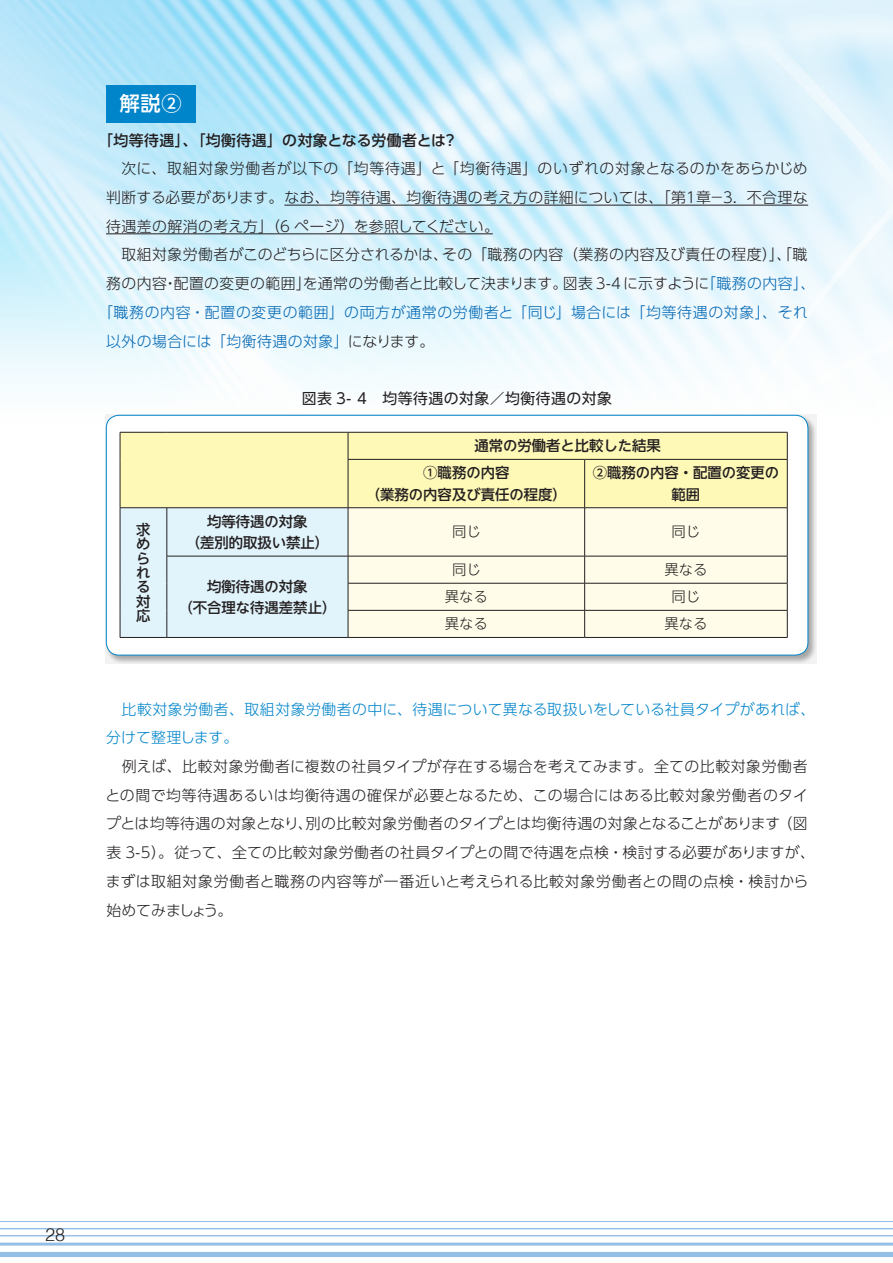
<style>
.page{position:relative;width:893px;height:1263px;background:#fff}
.page>*{position:absolute;margin:0;border:0;box-sizing:border-box;transform-origin:0 0}
.t1{font:500 20.25px "UD Shin Go Pr 6 N";color:#fff}
.t2{font:300 18px "Helvetica";color:#231f20}
.t3{font:300 14.85px/28.7px "UD Shin Go Pr 6 N";letter-spacing:.03em;color:#231f20;text-align:justify}
.t4{font:300 14.85px "UD Shin Go Pr 6 N";letter-spacing:.045em;color:#0166b3}
.t5{font:300 14.85px/28.7px "UD Shin Go Pr 6 N";letter-spacing:.025em;color:#0084ca}
.t6{font:500 14.85px "UD Shin Go Pr 6 N";letter-spacing:.03em;color:#231f20}
.t7{font:14.85px "UD Shin Go Pr 6 N";letter-spacing:.03em;color:#231f20}
.t8{font:500 14.4px/21.3px "UD Shin Go NT Pr 6 N";color:#231f20;text-align:center}
.t9{font:300 14.4px "UD Shin Go NT Pr 6 N";color:#231f20}
.s1{color:#0166b3}
.s2{color:#231f20}
</style>
<div class="page">
<img style="left:0;top:0;width:893px;height:1246px">
<hr style="left:0;top:1228px;width:893px;height:1px;background:#93bee5">
<hr style="left:0;top:1235px;width:893px;height:1px;background:#93bee5">
<hr style="left:0;top:1242px;width:893px;height:3px;background:#93bee5">
<hr style="left:0;top:1221px;width:893px;height:1px;background:#93bee5">
<div style="left:0;top:1252px;width:893px;height:5px;background:#93bee5"></div>
<svg style="left:106px;top:415px;width:711px;height:249px;background:#bfc7cb"></svg>
<div style="left:106px;top:415px;width:702px;height:240px;background:#fff;border-radius:13px"></div>
<div style="left:106px;top:415px;width:702px;height:240px;border:1px solid #0084ca;border-radius:13px"></div>
<hr style="left:284px;top:205px;width:524px;height:1px;background:#231f20">
<hr style="left:106px;top:233px;width:387px;height:1px;background:#231f20">
<div style="left:106px;top:85px;width:89px;height:37px;background:#0084ca"></div>
<div style="left:121px;top:433px;width:666px;height:74px;background:#fff9b8"></div>
<div style="left:349px;top:508px;width:438px;height:129px;background:#fffde9"></div>
<hr style="left:120px;top:432px;width:47px;height:1px;background:#231f20">
<svg style="left:120px;top:432px;width:1px;height:27px"></svg>
<hr style="left:167px;top:432px;width:181px;height:1px;background:#231f20">
<hr style="left:120px;top:459px;width:1px;height:48px;background:#231f20">
<hr style="left:348px;top:432px;width:237px;height:1px;background:#231f20">
<svg style="left:348px;top:432px;width:1px;height:27px"></svg>
<hr style="left:585px;top:432px;width:202px;height:1px;background:#231f20">
<svg style="left:787px;top:432px;width:1px;height:27px"></svg>
<hr style="left:348px;top:459px;width:237px;height:1px;background:#231f20">
<hr style="left:348px;top:460px;width:1px;height:47px;background:#231f20">
<hr style="left:585px;top:459px;width:202px;height:1px;background:#231f20">
<hr style="left:584px;top:460px;width:1px;height:47px;background:#231f20">
<hr style="left:787px;top:460px;width:1px;height:47px;background:#231f20">
<hr style="left:120px;top:507px;width:47px;height:1px;background:#231f20">
<hr style="left:120px;top:637px;width:47px;height:1px;background:#231f20">
<hr style="left:167px;top:507px;width:181px;height:1px;background:#231f20">
<hr style="left:348px;top:507px;width:237px;height:1px;background:#231f20">
<hr style="left:585px;top:507px;width:202px;height:1px;background:#231f20">
<hr style="left:584px;top:508px;width:1px;height:48px;background:#231f20">
<hr style="left:787px;top:508px;width:1px;height:48px;background:#231f20">
<hr style="left:167px;top:637px;width:181px;height:1px;background:#231f20">
<hr style="left:348px;top:556px;width:237px;height:1px;background:#231f20">
<hr style="left:585px;top:556px;width:202px;height:1px;background:#231f20">
<hr style="left:348px;top:583px;width:237px;height:1px;background:#231f20">
<hr style="left:585px;top:583px;width:202px;height:1px;background:#231f20">
<hr style="left:348px;top:610px;width:237px;height:1px;background:#231f20">
<div style="left:120px;top:508px;width:229px;height:129px;background:#e1f4fc"></div>
<hr style="left:585px;top:610px;width:202px;height:1px;background:#231f20">
<svg style="left:584px;top:556px;width:1px;height:81px"></svg>
<svg style="left:787px;top:556px;width:1px;height:81px"></svg>
<hr style="left:348px;top:637px;width:237px;height:1px;background:#231f20">
<hr style="left:585px;top:637px;width:202px;height:1px;background:#231f20">
<h1 class="t1" style="left:120px;top:87px;width:63px">解説②</h1>
<p class="t6" style="left:98px;top:128px;width:361px">「均等待遇」、「均衡待遇」の対象となる労働者とは？</p>
<p class="t3" style="left:106px;top:154px;width:703px;text-indent:15px">次に、取組対象労働者が以下の「均等待遇」と「均衡待遇」のいずれの対象となるのかをあらかじめ判断する必要があります。なお、均等待遇、均衡待遇の考え方の詳細については、「第１章－３．不合理な待遇差の解消の考え方」（6 ページ）を参照してください。</p>
<p class="t3" style="left:122px;top:240px;width:687px">取組対象労働者がこのどちらに区分されるかは、その「職務の内容（業務の内容及び責任の程度）」、「職</p>
<p class="t3" style="left:106px;top:269px;width:710px">務の内容・配置の変更の範囲」を通常の労働者と比較して決まります。図表 3-4に示すように<span class="s1">「職務の内容」、</span></p>
<p class="t4" style="left:98px;top:300px;width:711px">「職務の内容・配置の変更の範囲」の両方が通常の労働者と「同じ」場合には「均等待遇の対象」、それ</p>
<p class="t4" style="left:106px;top:329px;width:329px">以外の場合には「均衡待遇の対象」<span class="s2">になります。</span></p>
<p class="t7" style="left:302px;top:386px;width:312px">図表 3- 4　均等待遇の対象／均衡待遇の対象</p>
<p class="t8" style="left:423px;top:432px;width:239px;line-height:27.2px;text-align:left;text-indent:51px">通常の労働者と比較した結果<br>①職務の内容</p>
<p class="t8" style="left:366px;top:483px;width:202px">（業務の内容及び責任の程度）</p>
<p class="t8" style="left:593px;top:462px;width:188px">②職務の内容・配置の変更の範囲</p>
<p class="t8" style="left:136px;top:518px;width:16px">求</p>
<p class="t8" style="left:186px;top:510px;width:145px">均等待遇の対象<br>（差別的取扱い禁止）</p>
<p class="t9" style="left:452px;top:520px;width:30px">同じ</p>
<p class="t9" style="left:672px;top:520px;width:30px">同じ</p>
<p class="t8" style="left:178px;top:575px;width:159px">均衡待遇の対象<br>（不合理な待遇差禁止）</p>
<p class="t8" style="left:136px;top:533px;width:16px">め</p>
<p class="t8" style="left:136px;top:547px;width:16px">ら</p>
<p class="t9" style="left:452px;top:558px;width:30px">同じ</p>
<p class="t9" style="left:664px;top:558px;width:45px">異なる</p>
<p class="t9" style="left:445px;top:585px;width:45px">異なる</p>
<p class="t9" style="left:672px;top:585px;width:30px">同じ</p>
<p class="t9" style="left:445px;top:612px;width:45px">異なる</p>
<p class="t9" style="left:664px;top:612px;width:45px">異なる</p>
<p class="t8" style="left:136px;top:561px;width:16px">れ</p>
<p class="t8" style="left:136px;top:576px;width:16px">る</p>
<p class="t8" style="left:136px;top:590px;width:16px">対</p>
<p class="t8" style="left:136px;top:604px;width:16px">応</p>
<p class="t5" style="left:106px;top:694px;width:710px;text-indent:15px">比較対象労働者、取組対象労働者の中に、待遇について異なる取扱いをしている社員タイプがあれば、分けて整理します。</p>
<p class="t3" style="left:105px;top:751px;width:711px;text-align:left;text-indent:16px">例えば、比較対象労働者に複数の社員タイプが存在する場合を考えてみます。全ての比較対象労働者との間で均等待遇あるいは均衡待遇の確保が必要となるため、この場合にはある比較対象労働者のタイプとは均等待遇の対象となり、別の比較対象労働者のタイプとは均衡待遇の対象となることがあります（図表 3-5）。従って、全ての比較対象労働者の社員タイプとの間で待遇を点検・検討する必要がありますが、まずは取組対象労働者と職務の内容等が一番近いと考えられる比較対象労働者との間の点検・検討から始めてみましょう。</p>
<p class="t2" style="left:45px;top:1219px;width:22px">28</p>
</div>
